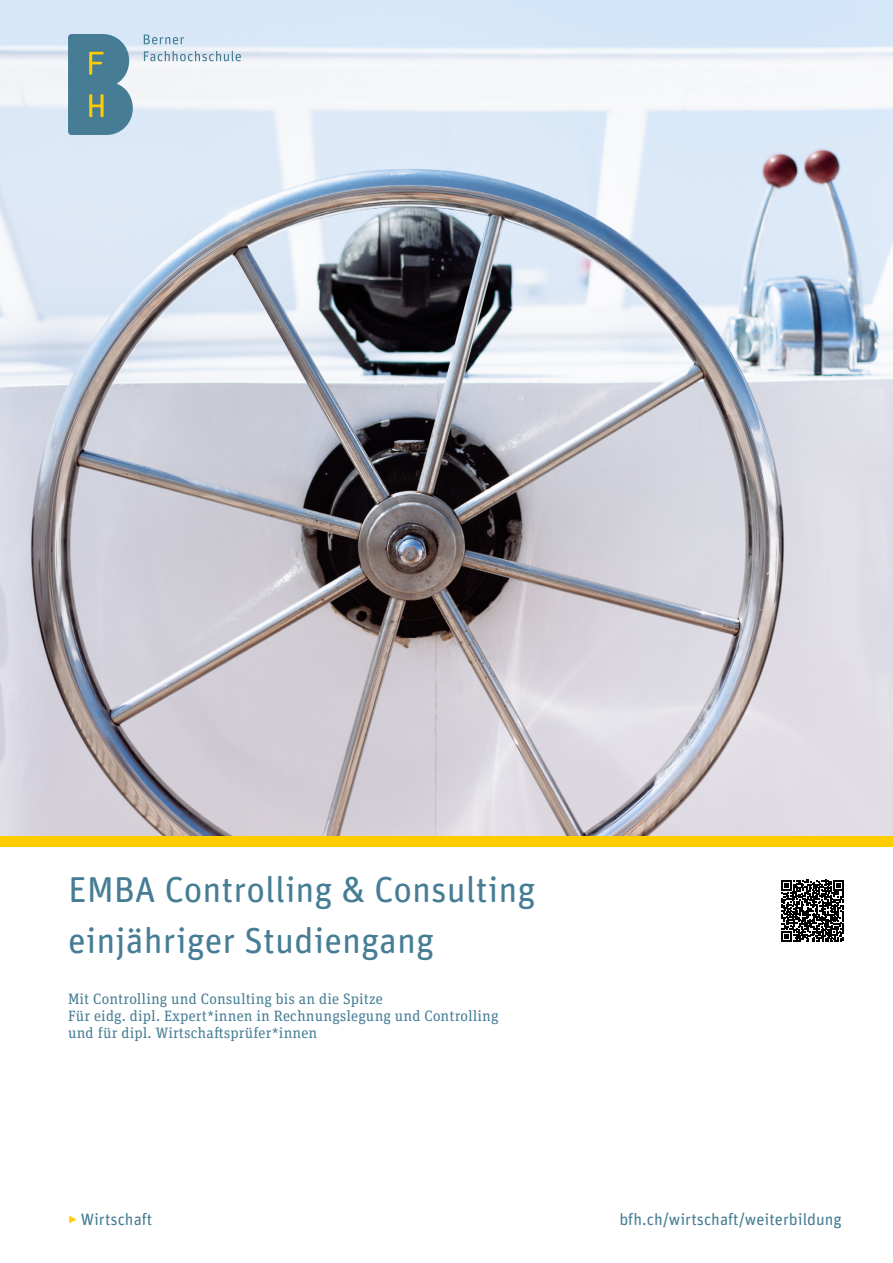
<style>
.page{position:relative;width:893px;height:1263px;background:#fff}
.page>*{position:absolute;margin:0;border:0;box-sizing:border-box;transform-origin:0 0}
.t1{font:36px/51px "Unit Rounded Pro";color:#467d95}
.t2{font:16.5px "Unit Rounded Pro";color:#467d95}
.t3{font:15px/17px "Unit Slab Pro";letter-spacing:.01em;color:#467d95}
.s1{font-weight:300;color:#fc0}
</style>
<div class="page">
<img style="left:0;top:0;width:893px;height:837px">
<svg style="left:68px;top:34px;width:65px;height:101px;background:#5e8c98"></svg>
<svg style="left:144px;top:35px;width:40px;height:9px"></svg>
<svg style="left:144px;top:51px;width:97px;height:10px"></svg>
<div style="left:0;top:837px;width:893px;height:10px;background:#fc0"></div>
<svg style="left:782px;top:880px;width:61px;height:62px"></svg>
<h1 class="t1" style="left:68px;top:862px;width:469px">EMBA Controlling &amp; Consulting einjähriger Studiengang</h1>
<p class="t3" style="left:68px;top:989px;width:432px">Mit Controlling und Consulting bis an die Spitze<br>Für eidg. dipl. Expert*innen in Rechnungslegung und Controlling und für dipl. Wirtschaftsprüfer*innen</p>
<p class="t2" style="left:68px;top:1207px;width:86px"><span class="s1">‣</span> Wirtschaft</p>
<p class="t2" style="left:619px;top:1207px;width:224px">bfh.ch/wirtschaft/weiterbildung</p>
</div>
